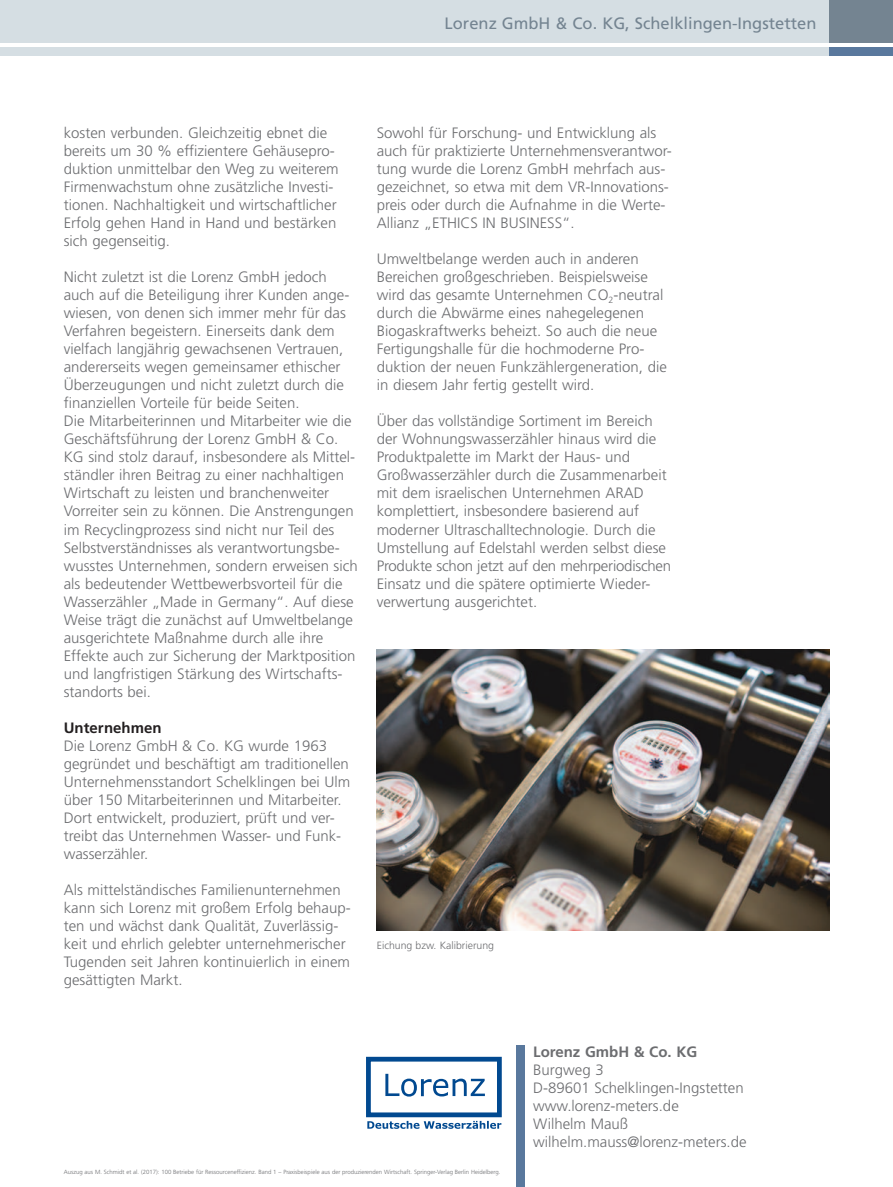
<style>
.page{position:relative;width:893px;height:1187px;background:#fff}
.page>*{position:absolute;margin:0;border:0;box-sizing:border-box;transform-origin:0 0}
.t1{font:16.5px "Frutiger LT Std";color:#748491}
.t2{font:300 15px/18px "Frutiger LT Std";color:#6c6d70}
.t3{font:700 15px "Frutiger LT Std";color:#6c6d70}
.t4{font:700 15px "Frutiger LT Std";color:#231f20}
.t5{font:300 10.5px "Frutiger LT Std";color:#6c6d70}
.t6{font:300 6px "Frutiger LT Std";color:#6c6d70}
</style>
<div class="page">
<div style="left:366px;top:1056px;width:136px;height:61px;border:5px solid #014990"></div>
<svg style="left:385px;top:1073px;width:100px;height:23px"></svg>
<svg style="left:367px;top:1120px;width:134px;height:8px"></svg>
<div style="left:0;top:0;width:829px;height:43px;background:#d5dee3"></div>
<div style="left:0;top:47px;width:829px;height:8px;background:#d5dee3"></div>
<div style="left:829px;top:0;width:64px;height:43px;background:#748491"></div>
<div style="left:829px;top:47px;width:64px;height:8px;background:#59789d"></div>
<div style="left:516px;top:1045px;width:9px;height:141px;background:#59789d"></div>
<img style="left:377px;top:650px;width:452px;height:280px">
<p class="t1" style="left:445px;top:14px;width:373px">Lorenz GmbH &amp; Co. KG, Schelklingen-Ingstetten</p>
<p class="t2" style="left:64px;top:124px;width:276px">kosten verbunden. Gleichzeitig ebnet die bereits um 30 % effizientere Gehäusepro&shy;duktion unmittelbar den Weg zu weiterem Firmenwachstum ohne zusätzliche Investi&shy;tionen. Nachhaltigkeit und wirtschaftlicher Erfolg gehen Hand in Hand und bestärken sich gegenseitig.</p>
<p class="t2" style="left:64px;top:268px;width:295px">Nicht zuletzt ist die Lorenz GmbH jedoch auch auf die Beteiligung ihrer Kunden ange&shy;wiesen, von denen sich immer mehr für das Verfahren begeistern. Einerseits dank dem vielfach langjährig gewachsenen Vertrauen, andererseits wegen gemeinsamer ethischer Überzeugungen und nicht zuletzt durch die finanziellen Vorteile für beide Seiten.<br>Die Mitarbeiterinnen und Mitarbeiter wie die Geschäftsführung der Lorenz GmbH &amp; Co.<br>KG sind stolz darauf, insbesondere als Mittel&shy;ständler ihren Beitrag zu einer nachhaltigen Wirtschaft zu leisten und branchenweiter Vorreiter sein zu können. Die Anstrengungen im Recyclingprozess sind nicht nur Teil des Selbstverständnisses als verantwortungsbe&shy;wusstes Unternehmen, sondern erweisen sich als bedeutender Wettbewerbsvorteil für die Wasserzähler „Made in Germany“. Auf diese Weise trägt die zunächst auf Umweltbelange ausgerichtete Maßnahme durch alle ihre Effekte auch zur Sicherung der Marktposition und langfristigen Stärkung des Wirtschafts&shy;standorts bei.</p>
<p class="t4" style="left:64px;top:718px;width:99px">Unternehmen</p>
<p class="t2" style="left:64px;top:736px;width:288px">Die Lorenz GmbH &amp; Co. KG wurde 1963 gegründet und beschäftigt am traditionellen Unternehmensstandort Schelklingen bei Ulm über 150 Mitarbeiterinnen und Mitarbeiter.<br>Dort entwickelt, produziert, prüft und ver&shy;treibt das Unternehmen Wasser- und Funk&shy;wasserzähler.</p>
<p class="t2" style="left:64px;top:880px;width:289px">Als mittelständisches Familienunternehmen kann sich Lorenz mit großem Erfolg behaup&shy;ten und wächst dank Qualität, Zuverlässig&shy;keit und ehrlich gelebter unternehmerischer Tugenden seit Jahren kontinuierlich in einem gesättigten Markt.</p>
<p class="t2" style="left:377px;top:124px;width:296px">Sowohl für Forschung- und Entwicklung als auch für praktizierte Unternehmensverantwor&shy;tung wurde die Lorenz GmbH mehrfach aus&shy;gezeichnet, so etwa mit dem VR-Innovations&shy;preis oder durch die Aufnahme in die Werte-Allianz „ETHICS IN BUSINESS“.</p>
<p class="t2" style="left:377px;top:250px;width:292px">Umweltbelange werden auch in anderen Bereichen großgeschrieben. Beispielsweise wird das gesamte Unternehmen CO<sub>2</sub>-neutral durch die Abwärme eines nahegelegenen Biogaskraftwerks beheizt. So auch die neue Fertigungshalle für die hochmoderne Pro&shy;duktion der neuen Funkzählergeneration, die in diesem Jahr fertig gestellt wird.</p>
<p class="t2" style="left:377px;top:412px;width:296px">Über das vollständige Sortiment im Bereich der Wohnungswasserzähler hinaus wird die Produktpalette im Markt der Haus- und Großwasserzähler durch die Zusammenarbeit mit dem israelischen Unternehmen ARAD komplettiert, insbesondere basierend auf moderner Ultraschalltechnologie. Durch die Umstellung auf Edelstahl werden selbst diese Produkte schon jetzt auf den mehrperiodischen Einsatz und die spätere optimierte Wieder&shy;verwertung ausgerichtet.</p>
<p class="t5" style="left:377px;top:938px;width:119px">Eichung bzw. Kalibrierung</p>
<p class="t3" style="left:533px;top:1042px;width:165px">Lorenz GmbH &amp; Co. KG</p>
<p class="t2" style="left:533px;top:1060px;width:215px">Burgweg 3<br>D-89601 Schelklingen-Ingstetten www.lorenz-meters.de<br>Wilhelm Mauß wilhelm.mauss@lorenz-meters.de</p>
<p class="t6" style="left:64px;top:1168px;width:438px">Auszug aus M. Schmidt et al. (2017): 100 Betriebe für Ressourceneffizienz. Band 1 – Praxisbeispiele aus der produzierenden Wirtschaft. Springer-Verlag Berlin Heidelberg.</p>
</div>
